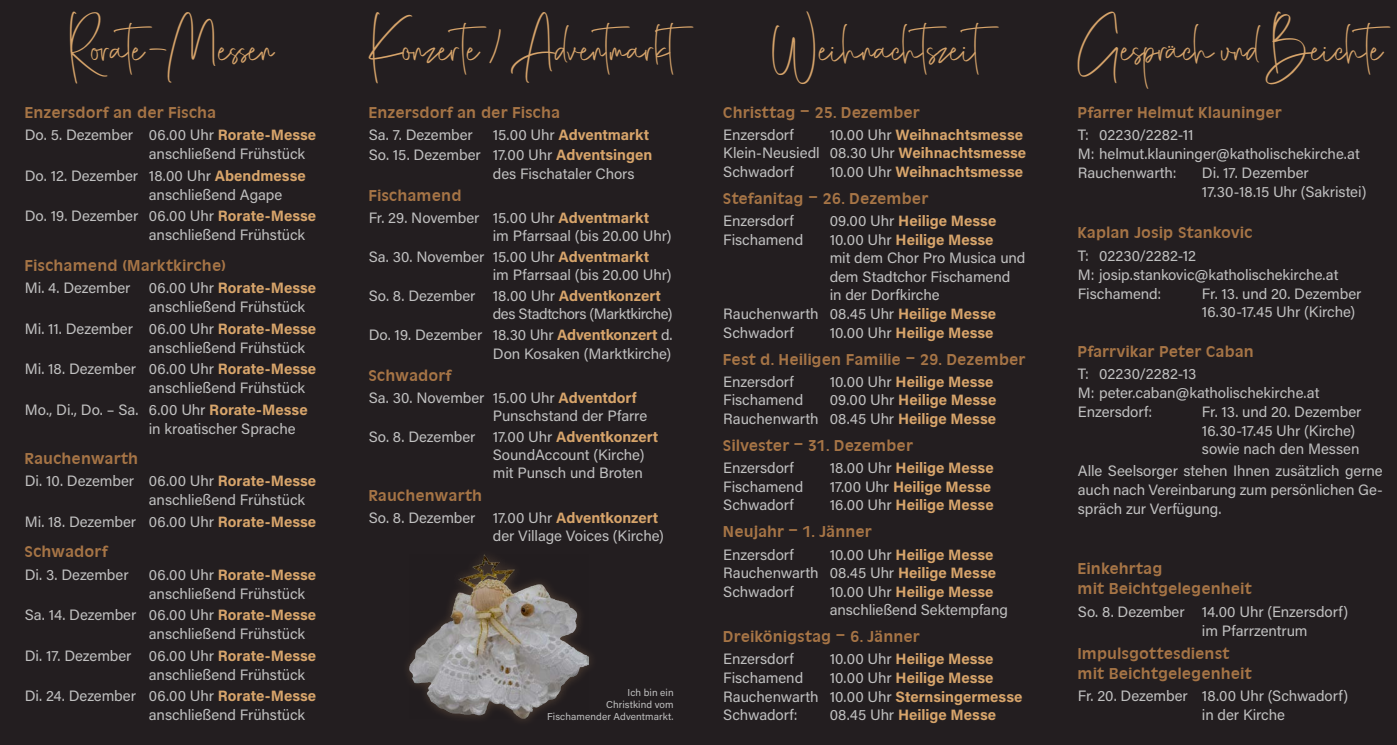
<style>
.page{position:relative;width:1397px;height:745px;background:#fff}
.page>*{position:absolute;margin:0;border:0;box-sizing:border-box;transform-origin:0 0}
.t1{font:39.38px "Bellinda Christina Three";color:#d8a56b}
.t2{font:700 16.25px/20.4px "Arthur Becker";color:#a77546}
.t3{font:15px/18.9px "Acumin Pro";letter-spacing:-.005em;color:#c0c0c0}
.t4{font:700 15px "Acumin Pro";color:#d8a56b}
.t5{font:15px/18.2px "Acumin Pro";letter-spacing:-.025em;color:#c0c0c0}
.t6{font:10px/12px "Acumin Pro";letter-spacing:.01em;color:#c0c0c0;text-align:right}
.s1{font-weight:700;color:#d8a56b}
.s2{font-weight:400;color:#c0c0c0}
</style>
<div class="page">
<div style="left:0;top:0;width:1396px;height:744px;background:#231e20"></div>
<img style="left:409px;top:554px;width:179px;height:164px">
<h1 class="t1" style="left:70px;top:23px;width:205px">Rorate-Messen</h1>
<h1 class="t1" style="left:369px;top:23px;width:340px">Konzerte / Adventmarkt</h1>
<h1 class="t1" style="left:772px;top:23px;width:241px">Weihnachtszeit</h1>
<h1 class="t1" style="left:1077px;top:23px;width:327px">Gespräch und Beichte</h1>
<p class="t2" style="left:25px;top:102px;width:193px">Enzersdorf an der Fischa</p>
<p class="t3" style="left:149px;top:125px;width:169px;text-indent:-124px">Do. 5. Dezember 06.00 Uhr <span class="s1">Rorate-Messe </span>anschließend Frühstück</p>
<p class="t3" style="left:149px;top:165px;width:158px;text-indent:-124px">Do. 12. Dezember 18.00 Uhr <span class="s1">Abendmesse </span>anschließend Agape</p>
<p class="t3" style="left:149px;top:206px;width:169px;text-indent:-124px">Do. 19. Dezember 06.00 Uhr <span class="s1">Rorate-Messe </span>anschließend Frühstück</p>
<p class="t2" style="left:25px;top:255px;width:203px">Fischamend (Marktkirche)</p>
<p class="t3" style="left:149px;top:277px;width:169px;text-indent:-124px">Mi. 4. Dezember 06.00 Uhr <span class="s1">Rorate-Messe </span>anschließend Frühstück</p>
<p class="t3" style="left:149px;top:318px;width:169px;text-indent:-124px">Mi. 11. Dezember 06.00 Uhr <span class="s1">Rorate-Messe </span>anschließend Frühstück</p>
<p class="t3" style="left:149px;top:358px;width:169px;text-indent:-124px">Mi. 18. Dezember 06.00 Uhr <span class="s1">Rorate-Messe </span>anschließend Frühstück</p>
<p class="t3" style="left:149px;top:399px;width:160px;text-indent:-124px">Mo., Di., Do. – Sa. 6.00 Uhr <span class="s1">Rorate-Messe </span>in kroatischer Sprache</p>
<p class="t2" style="left:25px;top:448px;width:115px">Rauchenwarth</p>
<p class="t3" style="left:149px;top:470px;width:169px;text-indent:-124px">Di. 10. Dezember 06.00 Uhr <span class="s1">Rorate-Messe </span>anschließend Frühstück</p>
<p class="t3" style="left:25px;top:511px;width:293px">Mi. 18. Dezember 06.00 Uhr <span class="s1">Rorate-Messe</span></p>
<p class="t2" style="left:25px;top:541px;width:84px">Schwadorf</p>
<p class="t3" style="left:25px;top:564px;width:105px">Di. 3. Dezember</p>
<p class="t3" style="left:149px;top:564px;width:169px">06.00 Uhr <span class="s1">Rorate-Messe </span>anschließend Frühstück</p>
<p class="t3" style="left:149px;top:604px;width:169px;text-indent:-124px">Sa. 14. Dezember 06.00 Uhr <span class="s1">Rorate-Messe </span>anschließend Frühstück</p>
<p class="t3" style="left:149px;top:644px;width:169px;text-indent:-124px">Di. 17. Dezember 06.00 Uhr <span class="s1">Rorate-Messe </span>anschließend Frühstück</p>
<p class="t3" style="left:149px;top:685px;width:169px;text-indent:-124px">Di. 24. Dezember 06.00 Uhr <span class="s1">Rorate-Messe </span>anschließend Frühstück</p>
<p class="t2" style="left:369px;top:102px;width:193px">Enzersdorf an der Fischa</p>
<p class="t3" style="left:369px;top:124px;width:106px">Sa. 7. Dezember</p>
<p class="t2" style="left:723px;top:102px;width:198px">Christtag – 25. Dezember</p>
<p class="t3" style="left:723px;top:124px;width:72px">Enzersdorf</p>
<p class="t2" style="left:1077px;top:102px;width:205px">Pfarrer Helmut Klauninger</p>
<p class="t3" style="left:1077px;top:125px;width:283px">T: 02230/2282-11<br>M: helmut.klauninger@katholischekirche.at<br>Rauchenwarth:</p>
<p class="t3" style="left:369px;top:123px;width:285px;line-height:20.8px;text-align:right">15.00 Uhr <span class="s1">Adventmarkt<br></span>So. 15. Dezember 17.00 Uhr <span class="s1">Adventsingen</span></p>
<p class="t3" style="left:493px;top:163px;width:143px">des Fischataler Chors</p>
<p class="t2" style="left:369px;top:185px;width:95px">Fischamend</p>
<p class="t3" style="left:493px;top:208px;width:180px;line-height:18.2px;text-indent:-124px">Fr. 29. November 15.00 Uhr <span class="s1">Adventmarkt<br></span>im Pfarrsaal (bis 20.00 Uhr)</p>
<p class="t3" style="left:493px;top:247px;width:180px;line-height:18.2px;text-indent:-124px">Sa. 30. November 15.00 Uhr <span class="s1">Adventmarkt<br></span>im Pfarrsaal (bis 20.00 Uhr)</p>
<p class="t5" style="left:493px;top:286px;width:181px;text-indent:-124px">So. 8. Dezember 18.00 Uhr <span class="s1">Adventkonzert </span>des Stadtchors (Marktkirche)</p>
<p class="t3" style="left:369px;top:325px;width:305px;line-height:18.2px;text-align:right">Do. 19. Dezember 18.30 Uhr <span class="s1">Adventkonzert</span> d.<br>Don Kosaken (Marktkirche)</p>
<p class="t2" style="left:369px;top:365px;width:84px">Schwadorf</p>
<p class="t3" style="left:493px;top:387px;width:156px;line-height:18.2px;text-indent:-124px">Sa. 30. November 15.00 Uhr <span class="s1">Adventdorf<br></span>Punschstand der Pfarre</p>
<p class="t3" style="left:493px;top:426px;width:167px;line-height:18.2px;text-indent:-124px">So. 8. Dezember 17.00 Uhr <span class="s1">Adventkonzert<br></span>SoundAccount (Kirche) mit Punsch und Broten</p>
<p class="t2" style="left:369px;top:485px;width:115px">Rauchenwarth</p>
<p class="t3" style="left:493px;top:507px;width:173px;line-height:18.2px;text-indent:-124px">So. 8. Dezember 17.00 Uhr <span class="s1">Adventkonzert </span>der Village Voices (Kirche)</p>
<p class="t3" style="left:723px;top:125px;width:304px;line-height:18.5px;text-indent:106px">10.00 Uhr <span class="s1">Weihnachtsmesse<br></span>Klein-Neusiedl 08.30 Uhr <span class="s1">Weihnachtsmesse<br></span>Schwadorf</p>
<p class="t4" style="left:829px;top:161px;width:195px"><span class="s2">10.00 Uhr</span> Weihnachtsmesse</p>
<p class="t2" style="left:723px;top:189px;width:206px">Stefanitag – 26. Dezember</p>
<p class="t3" style="left:723px;top:211px;width:72px">Enzersdorf</p>
<p class="t4" style="left:829px;top:210px;width:168px"><span class="s2">09.00 Uhr</span> Heilige Messe</p>
<p class="t3" style="left:723px;top:229px;width:81px">Fischamend</p>
<p class="t4" style="left:829px;top:229px;width:165px"><span class="s2">10.00 Uhr</span> Heilige Messe</p>
<p class="t3" style="left:829px;top:248px;width:197px">mit dem Chor Pro Musica und</p>
<p class="t3" style="left:829px;top:266px;width:182px">dem Stadtchor Fischamend</p>
<p class="t3" style="left:829px;top:285px;width:111px">in der Dorfkirche</p>
<p class="t3" style="left:723px;top:303px;width:274px">Rauchenwarth 08.45 Uhr <span class="s1">Heilige Messe</span></p>
<p class="t3" style="left:723px;top:322px;width:72px">Schwadorf</p>
<p class="t4" style="left:829px;top:321px;width:165px"><span class="s2">10.00 Uhr</span> Heilige Messe</p>
<p class="t2" style="left:723px;top:349px;width:304px">Fest d. Heiligen Familie – 29. Dezember</p>
<p class="t3" style="left:723px;top:371px;width:72px">Enzersdorf</p>
<p class="t4" style="left:829px;top:371px;width:165px"><span class="s2">10.00 Uhr</span> Heilige Messe</p>
<p class="t3" style="left:723px;top:390px;width:81px">Fischamend</p>
<p class="t3" style="left:1201px;top:162px;width:166px">Di. 17. Dezember<br>17.30-18.15 Uhr (Sakristei)</p>
<p class="t2" style="left:1077px;top:223px;width:177px">Kaplan Josip Stankovic</p>
<p class="t3" style="left:1077px;top:245px;width:262px">T: 02230/2282-12<br>M: josip.stankovic@katholischekirche.at<br>Fischamend:</p>
<p class="t3" style="left:1201px;top:283px;width:161px">Fr. 13. und 20. Dezember<br>16.30-17.45 Uhr (Kirche)</p>
<p class="t2" style="left:1077px;top:341px;width:178px">Pfarrvikar Peter Caban</p>
<p class="t3" style="left:1077px;top:363px;width:243px">T: 02230/2282-13<br>M: peter.caban@katholischekirche.at<br>Enzersdorf:</p>
<p class="t3" style="left:723px;top:390px;width:274px;line-height:18.5px;text-align:right">09.00 Uhr <span class="s1">Heilige Messe<br></span>Rauchenwarth 08.45 Uhr <span class="s1">Heilige Messe</span></p>
<p class="t2" style="left:723px;top:435px;width:191px">Silvester – 31. Dezember</p>
<p class="t3" style="left:723px;top:457px;width:72px">Enzersdorf</p>
<p class="t4" style="left:829px;top:457px;width:165px"><span class="s2">18.00 Uhr</span> Heilige Messe</p>
<p class="t3" style="left:723px;top:476px;width:81px">Fischamend</p>
<p class="t4" style="left:829px;top:475px;width:163px"><span class="s2">17.00 Uhr</span> Heilige Messe</p>
<p class="t3" style="left:723px;top:494px;width:72px">Schwadorf</p>
<p class="t4" style="left:829px;top:494px;width:165px"><span class="s2">16.00 Uhr</span> Heilige Messe</p>
<p class="t2" style="left:723px;top:522px;width:150px">Neujahr – 1. Jänner</p>
<p class="t3" style="left:723px;top:544px;width:72px">Enzersdorf</p>
<p class="t3" style="left:1201px;top:401px;width:161px">Fr. 13. und 20. Dezember<br>16.30-17.45 Uhr (Kirche) sowie nach den Messen</p>
<p class="t3" style="left:1077px;top:460px;width:306px;text-align:justify">Alle Seelsorger stehen Ihnen zusätzlich gerne auch nach Vereinbarung zum persönlichen Ge&shy;spräch zur Verfügung.</p>
<p class="t3" style="left:723px;top:544px;width:274px;line-height:18.5px;text-indent:106px">10.00 Uhr <span class="s1">Heilige Messe<br></span>Rauchenwarth 08.45 Uhr <span class="s1">Heilige Messe<br></span>Schwadorf</p>
<p class="t2" style="left:1077px;top:558px;width:175px">Einkehrtag<br>mit Beichtgelegenheit</p>
<p class="t3" style="left:1201px;top:601px;width:148px;text-indent:-124px">So. 8. Dezember 14.00 Uhr (Enzersdorf) im Pfarrzentrum</p>
<p class="t2" style="left:1077px;top:642px;width:175px">Impulsgottesdienst mit Beichtgelegenheit</p>
<p class="t3" style="left:1201px;top:685px;width:148px;text-indent:-124px">Fr. 20. Dezember 18.00 Uhr (Schwadorf) in der Kirche</p>
<p class="t3" style="left:829px;top:581px;width:180px;line-height:18.5px">10.00 Uhr <span class="s1">Heilige Messe </span>anschließend Sektempfang</p>
<p class="t2" style="left:723px;top:626px;width:198px">Dreikönigstag – 6. Jänner</p>
<p class="t3" style="left:723px;top:648px;width:72px">Enzersdorf</p>
<p class="t4" style="left:829px;top:648px;width:165px"><span class="s2">10.00 Uhr</span> Heilige Messe</p>
<p class="t3" style="left:723px;top:667px;width:81px">Fischamend</p>
<p class="t3" style="left:723px;top:667px;width:300px;line-height:18.5px;text-indent:106px">10.00 Uhr <span class="s1">Heilige Messe<br></span>Rauchenwarth 10.00 Uhr <span class="s1">Sternsingermesse<br></span>Schwadorf:</p>
<p class="t6" style="left:547px;top:685px;width:128px">Ich bin ein<br>Christkind vom<br>Fischamender Adventmarkt.</p>
<p class="t4" style="left:829px;top:704px;width:168px"><span class="s2">08.45 Uhr</span> Heilige Messe</p>
</div>
